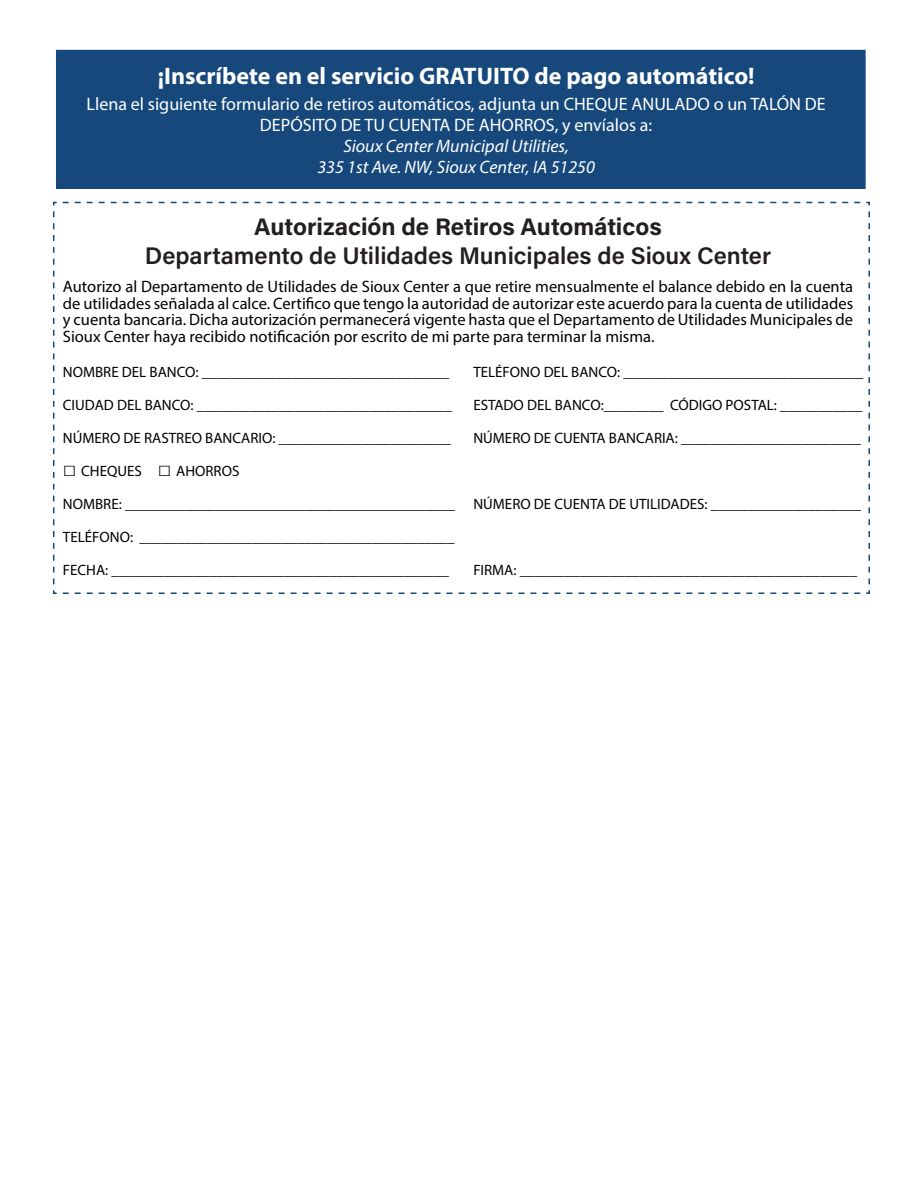
<style>
.page{position:relative;width:918px;height:1188px;background:#fff}
.page>*{position:absolute;margin:0;border:0;box-sizing:border-box;transform-origin:0 0}
.t1{font:600 24px "Acumin Pro";color:#231f20}
.t2{font:700 24px "Myriad Pro";color:#fff}
.t3{font:700 24px "Acumin Pro";color:#231f20}
.t4{font:18px/21px "Myriad Pro";color:#fff;text-align:center}
.t5{font:italic 18px/21px "Myriad Pro";color:#fff;text-align:center}
.t6{font:16.5px/16.5px "Myriad Pro";color:#000;text-align:justify}
.t7{font:15px "Myriad Pro";color:#000}
.s1{font-family:"Times New Roman";font-size:22.5px}
</style>
<div class="page">
<div style="left:56px;top:50px;width:810px;height:139px;background:#16487c"></div>
<svg style="left:52px;top:201px;width:818px;height:393px"></svg>
<h1 class="t2" style="left:158px;top:61px;width:598px">¡Inscríbete en el servicio GRATUITO de pago automático!</h1>
<p class="t4" style="left:87px;top:93px;width:741px">Llena el siguiente formulario de retiros automáticos, adjunta un CHEQUE ANULADO o un TALÓN DE<br>DEPÓSITO DE TU CUENTA DE AHORROS, y envíalos a:</p>
<p class="t5" style="left:317px;top:135px;width:279px">Sioux Center Municipal Utilities,<br>335 1st Ave. NW, Sioux Center, IA 51250</p>
<h1 class="t3" style="left:254px;top:210px;width:409px">Autorización de Retiros Automáticos</h1>
<h1 class="t1" style="left:145px;top:239px;width:628px">Departamento de Utilidades Municipales de Sioux Center</h1>
<p class="t6" style="left:63px;top:278px;width:792px">Autorizo al Departamento de Utilidades de Sioux Center a que retire mensualmente el balance debido en la cuenta de utilidades señalada al calce. Certifico que tengo la autoridad de autorizar este acuerdo para la cuenta de utilidades y cuenta bancaria. Dicha autorización permanecerá vigente hasta que el Departamento de Utilidades Municipales de Sioux Center haya recibido notificación por escrito de mi parte para terminar la misma.</p>
<p class="t7" style="left:63px;top:363px;width:388px">NOMBRE DEL BANCO: _________________________________</p>
<p class="t7" style="left:63px;top:396px;width:390px">CIUDAD DEL BANCO: __________________________________</p>
<p class="t7" style="left:63px;top:429px;width:390px">NÚMERO DE RASTREO BANCARIO: _______________________</p>
<p class="t7" style="left:63px;top:462px;width:178px"><span class="s1">□</span> CHEQUES <span class="s1">□</span> AHORROS</p>
<p class="t7" style="left:63px;top:495px;width:394px">NOMBRE: ____________________________________________</p>
<p class="t7" style="left:63px;top:528px;width:393px">TELÉFONO: __________________________________________</p>
<p class="t7" style="left:63px;top:561px;width:388px">FECHA: _____________________________________________</p>
<p class="t7" style="left:473px;top:363px;width:392px">TELÉFONO DEL BANCO: ________________________________</p>
<p class="t7" style="left:473px;top:396px;width:391px">ESTADO DEL BANCO:________ CÓDIGO POSTAL: ___________</p>
<p class="t7" style="left:473px;top:429px;width:389px">NÚMERO DE CUENTA BANCARIA: ________________________</p>
<p class="t7" style="left:473px;top:495px;width:389px">NÚMERO DE CUENTA DE UTILIDADES: ____________________</p>
<p class="t7" style="left:473px;top:561px;width:385px">FIRMA: _____________________________________________</p>
</div>
